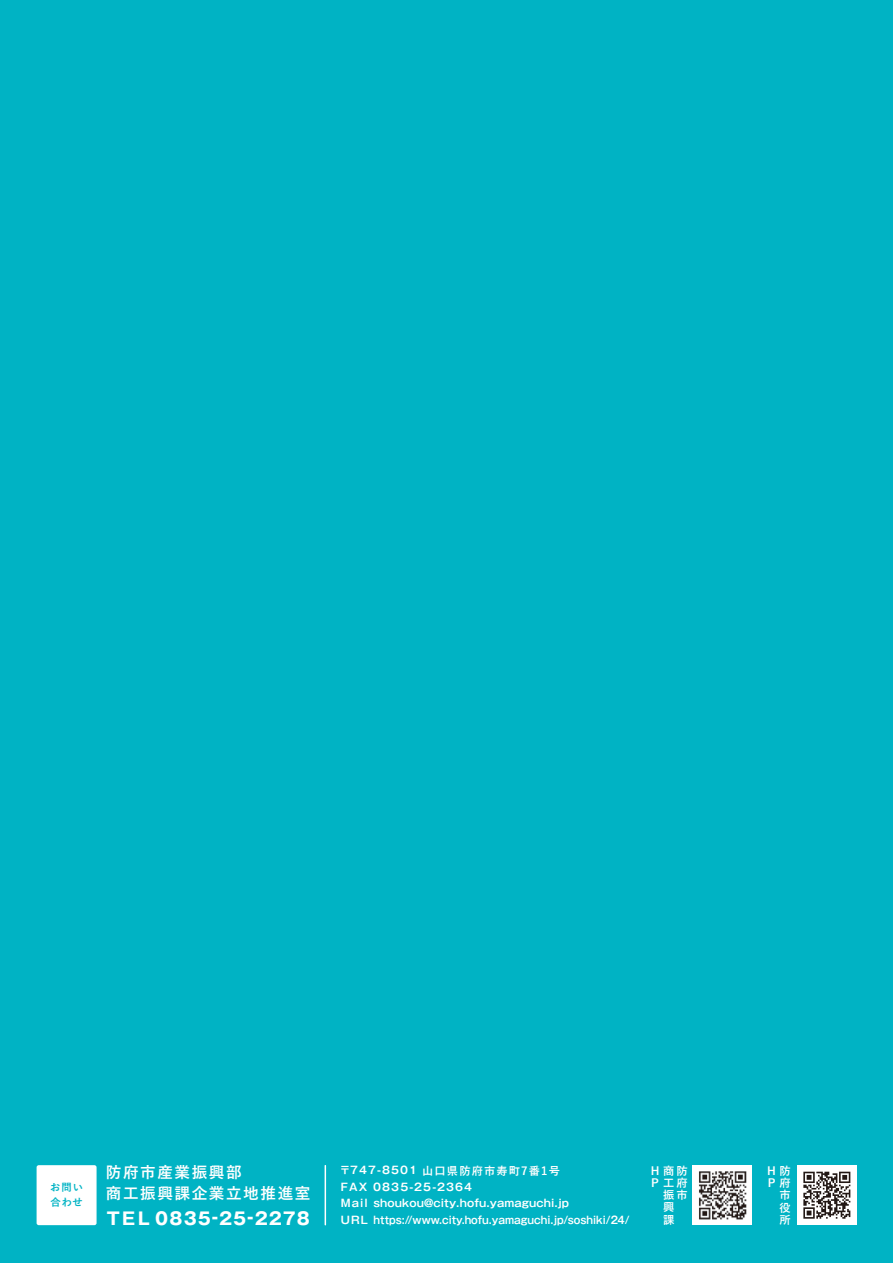
<style>
.page{position:relative;width:893px;height:1263px;background:#00b3c4}
.page>*{position:absolute;margin:0;border:0;box-sizing:border-box;transform-origin:0 0}
.t1{font:700 17.1px "Gothic MB101 Pr 6";letter-spacing:.06em;color:#fff}
.t2{font:700 15.6px/21.1px "Yu Go Pr 6 N";letter-spacing:.1em;color:#fff}
.t3{font:700 11.25px/12.3px "Yu Go Pr 6 N";letter-spacing:.1em;color:#fff;text-align:right}
.t4{font:700 10.5px/16.5px "Gothic MB101 Pr 6 De";letter-spacing:.01em;color:#fff}
.t5{font:700 10.35px/14.7px "Yu Go Pr 6 N";letter-spacing:.1em;color:#00b3c4}
.s1{font-family:"Gothic MB101 Pr 6 De";font-size:10.5px}
</style>
<div class="page">
<div style="left:37px;top:1165px;width:60px;height:60px;background:#fff"></div>
<hr style="left:325px;top:1165px;width:1px;height:60px;background:#fff">
<div style="left:692px;top:1165px;width:60px;height:60px;background:#fff"></div>
<img style="left:699px;top:1171px;width:48px;height:49px">
<div style="left:797px;top:1165px;width:60px;height:60px;background:#fff"></div>
<svg style="left:803px;top:1172px;width:47px;height:47px"></svg>
<p class="t5" style="left:50px;top:1180px;width:34px">お問い合わせ</p>
<h2 class="t2" style="left:106px;top:1162px;width:206px">防府市産業振興部<br>商工振興課企業立地推進室</h2>
<h1 class="t1" style="left:107px;top:1204px;width:205px">TE L 0835-25-2278</h1>
<p class="t3" style="left:340px;top:1165px;width:222px"><span class="s1">〒747-8501</span> 山口県防府市寿町7番1号</p>
<p class="t4" style="left:341px;top:1178px;width:290px">FAX 0835-25-2364<br>Mail shoukou@city.hofu.yamaguchi.jp<br>URL https://www.city.hofu.yamaguchi.jp/soshiki/24/</p>
<p class="t3" style="left:651px;top:1164px;width:38px">H商防</p>
<p class="t3" style="left:651px;top:1177px;width:37px">P工府</p>
<p class="t3" style="left:663px;top:1189px;width:26px">振市</p>
<p class="t3" style="left:663px;top:1201px;width:12px">興</p>
<p class="t3" style="left:663px;top:1214px;width:13px">課</p>
<p class="t3" style="left:767px;top:1165px;width:25px">H 防<br>P 府市役所</p>
</div>
